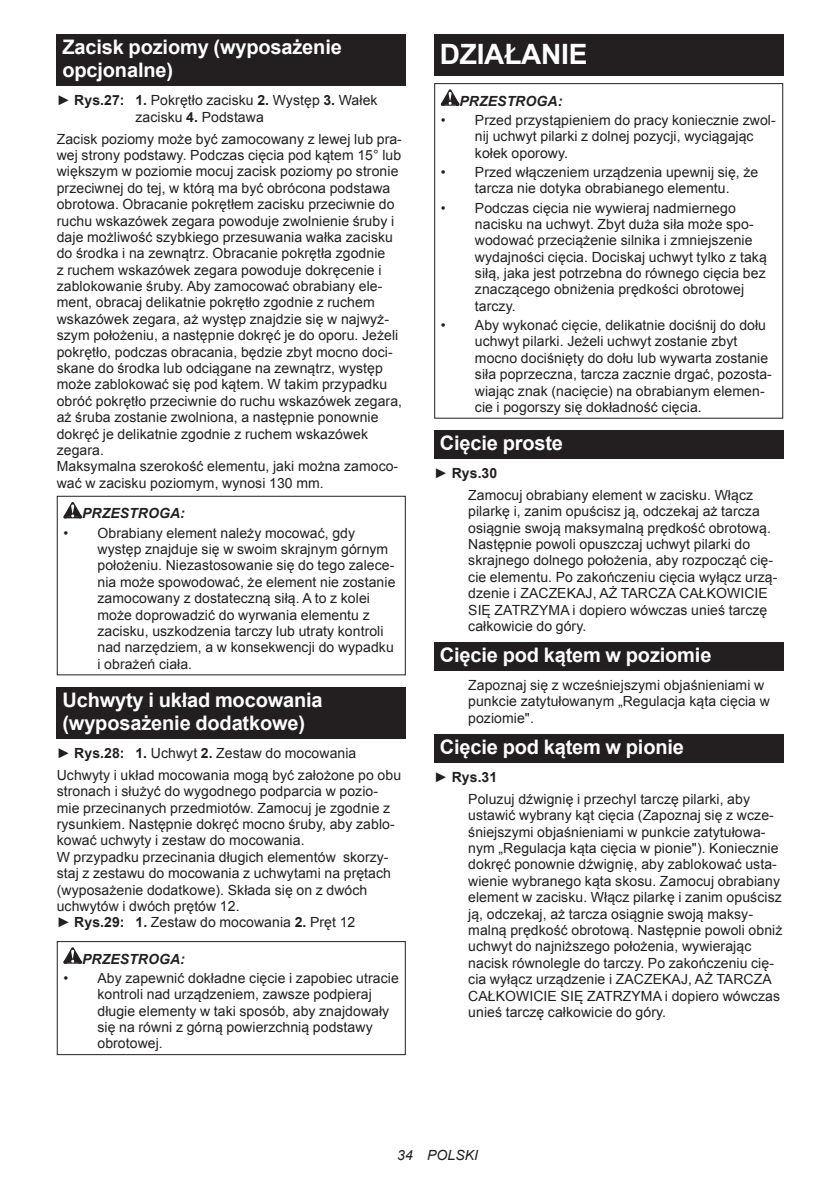
<style>
.page{position:relative;width:840px;height:1191px;background:#fff}
.page>*{position:absolute;margin:0;border:0;box-sizing:border-box;transform-origin:0 0}
.t1{font:700 28px "Arial";letter-spacing:-.01em;color:#fff}
.t2{font:700 20px/23.4px "Arial";letter-spacing:-.01em;color:#fff}
.t3{font:14px/16.4px "Arial";letter-spacing:.005em;color:#231f20}
.t4{font:italic 700 14px "Arial";letter-spacing:.005em;color:#231f20}
.t5{font:italic 14px "Arial";letter-spacing:.005em;color:#231f20}
.s1{font-weight:700}
</style>
<div class="page">
<div style="left:57px;top:34px;width:348px;height:52px;background:#231f20"></div>
<svg style="left:63px;top:502px;width:19px;height:16px"></svg>
<div style="left:57px;top:496px;width:348px;height:179px;border:1px solid #231f20"></div>
<div style="left:57px;top:686px;width:348px;height:52px;background:#231f20"></div>
<svg style="left:63px;top:947px;width:19px;height:16px"></svg>
<div style="left:57px;top:941px;width:348px;height:114px;border:1px solid #231f20"></div>
<div style="left:434px;top:34px;width:348px;height:41px;background:#231f20"></div>
<svg style="left:440px;top:89px;width:19px;height:17px"></svg>
<div style="left:434px;top:83px;width:348px;height:336px;border:1px solid #231f20"></div>
<div style="left:434px;top:430px;width:348px;height:28px;background:#231f20"></div>
<div style="left:434px;top:642px;width:348px;height:29px;background:#231f20"></div>
<div style="left:434px;top:734px;width:348px;height:28px;background:#231f20"></div>
<h2 class="t2" style="left:62px;top:36px;width:281px">Zacisk poziomy (wyposażenie opcjonalne)</h2>
<p class="t3" style="left:135px;top:92px;width:243px;text-indent:-79px">► <span class="s1">Rys.27: 1.</span> Pokrętło zacisku <span class="s1">2.</span> Występ <span class="s1">3.</span> Wałek zacisku <span class="s1">4.</span> Podstawa</p>
<p class="t3" style="left:57px;top:131px;width:346px">Zacisk poziomy może być zamocowany z lewej lub pra&shy;wej strony podstawy. Podczas cięcia pod kątem 15° lub większym w poziomie mocuj zacisk poziomy po stronie przeciwnej do tej, w którą ma być obrócona podstawa obrotowa. Obracanie pokrętłem zacisku przeciwnie do ruchu wskazówek zegara powoduje zwolnienie śruby i daje możliwość szybkiego przesuwania wałka zacisku do środka i na zewnątrz. Obracanie pokrętła zgodnie<br>z ruchem wskazówek zegara powoduje dokręcenie i zablokowanie śruby. Aby zamocować obrabiany ele&shy;ment, obracaj delikatnie pokrętło zgodnie z ruchem wskazówek zegara, aż występ znajdzie się w najwyż&shy;szym położeniu, a następnie dokręć je do oporu. Jeżeli pokrętło, podczas obracania, będzie zbyt mocno doci&shy;skane do środka lub odciągane na zewnątrz, występ może zablokować się pod kątem. W takim przypadku obróć pokrętło przeciwnie do ruchu wskazówek zegara, aż śruba zostanie zwolniona, a następnie ponownie dokręć je delikatnie zgodnie z ruchem wskazówek zegara.<br>Maksymalna szerokość elementu, jaki można zamoco&shy;wać w zacisku poziomym, wynosi 130 mm.</p>
<p class="t4" style="left:82px;top:504px;width:104px">PRZESTROGA:</p>
<p class="t3" style="left:97px;top:524px;width:299px;text-indent:-34px">• Obrabiany element należy mocować, gdy występ znajduje się w swoim skrajnym górnym położeniu. Niezastosowanie się do tego zalece&shy;nia może spowodować, że element nie zostanie zamocowany z dostateczną siłą. A to z kolei może doprowadzić do wyrwania elementu z zacisku, uszkodzenia tarczy lub utraty kontroli nad narzędziem, a w konsekwencji do wypadku i obrażeń ciała.</p>
<h2 class="t2" style="left:62px;top:688px;width:261px">Uchwyty i układ mocowania (wyposażenie dodatkowe)</h2>
<p class="t3" style="left:57px;top:742px;width:346px;line-height:22px">► <span class="s1">Rys.28: 1.</span> Uchwyt <span class="s1">2.</span> Zestaw do mocowania<br>Uchwyty i układ mocowania mogą być założone po obu</p>
<p class="t3" style="left:57px;top:783px;width:339px">stronach i służyć do wygodnego podparcia w pozio&shy;mie przecinanych przedmiotów. Zamocuj je zgodnie z rysunkiem. Następnie dokręć mocno śruby, aby zablo&shy;kować uchwyty i zestaw do mocowania.<br>W przypadku przecinania długich elementów skorzy&shy;staj z zestawu do mocowania z uchwytami na prętach (wyposażenie dodatkowe). Składa się on z dwóch uchwytów i dwóch prętów 12.<br>► <span class="s1">Rys.29: 1.</span> Zestaw do mocowania <span class="s1">2.</span> Pręt 12</p>
<p class="t4" style="left:82px;top:949px;width:104px">PRZESTROGA:</p>
<p class="t3" style="left:97px;top:970px;width:303px;text-indent:-34px">• Aby zapewnić dokładne cięcie i zapobiec utracie kontroli nad urządzeniem, zawsze podpieraj długie elementy w taki sposób, aby znajdowały się na równi z górną powierzchnią podstawy obrotowej.</p>
<h1 class="t1" style="left:439px;top:35px;width:149px">DZIAŁANIE</h1>
<p class="t4" style="left:459px;top:91px;width:104px">PRZESTROGA:</p>
<p class="t3" style="left:474px;top:112px;width:302px;text-indent:-34px">• Przed przystąpieniem do pracy koniecznie zwol&shy;nij uchwyt pilarki z dolnej pozycji, wyciągając kołek oporowy.</p>
<p class="t3" style="left:440px;top:164px;width:319px;text-align:center">• Przed włączeniem urządzenia upewnij się, że tarcza nie dotyka obrabianego elementu.</p>
<p class="t3" style="left:474px;top:199px;width:293px;text-indent:-34px">• Podczas cięcia nie wywieraj nadmiernego nacisku na uchwyt. Zbyt duża siła może spo&shy;wodować przeciążenie silnika i zmniejszenie wydajności cięcia. Dociskaj uchwyt tylko z taką siłą, jaka jest potrzebna do równego cięcia bez znaczącego obniżenia prędkości obrotowej tarczy.</p>
<p class="t3" style="left:474px;top:317px;width:298px;text-indent:-34px">• Aby wykonać cięcie, delikatnie dociśnij do dołu uchwyt pilarki. Jeżeli uchwyt zostanie zbyt mocno dociśnięty do dołu lub wywarta zostanie siła poprzeczna, tarcza zacznie drgać, pozosta&shy;wiając znak (nacięcie) na obrabianym elemen&shy;cie i pogorszy się dokładność cięcia.</p>
<h2 class="t2" style="left:439px;top:432px;width:125px">Cięcie proste</h2>
<p class="t3" style="left:468px;top:462px;width:286px;line-height:22px;text-indent:-34px">► <span class="s1">Rys.30<br></span>Zamocuj obrabiany element w zacisku. Włącz</p>
<p class="t3" style="left:468px;top:503px;width:310px">pilarkę i, zanim opuścisz ją, odczekaj aż tarcza osiągnie swoją maksymalną prędkość obrotową.<br>Następnie powoli opuszczaj uchwyt pilarki do skrajnego dolnego położenia, aby rozpocząć cię&shy;cie elementu. Po zakończeniu cięcia wyłącz urzą&shy;dzenie i ZACZEKAJ, AŻ TARCZA CAŁKOWICIE SIĘ ZATRZYMA i dopiero wówczas unieś tarczę całkowicie do góry.</p>
<h2 class="t2" style="left:439px;top:644px;width:273px">Cięcie pod kątem w poziomie</h2>
<p class="t3" style="left:468px;top:677px;width:303px">Zapoznaj się z wcześniejszymi objaśnieniami w punkcie zatytułowanym „Regulacja kąta cięcia w poziomie".</p>
<h2 class="t2" style="left:439px;top:736px;width:245px">Cięcie pod kątem w pionie</h2>
<p class="t3" style="left:468px;top:766px;width:283px;line-height:22px;text-indent:-34px">► <span class="s1">Rys.31<br></span>Poluzuj dźwignię i przechyl tarczę pilarki, aby</p>
<p class="t3" style="left:468px;top:807px;width:315px">ustawić wybrany kąt cięcia (Zapoznaj się z wcze&shy;śniejszymi objaśnieniami w punkcie zatytułowa&shy;nym „Regulacja kąta cięcia w pionie"). Koniecznie dokręć ponownie dźwignię, aby zablokować usta&shy;wienie wybranego kąta skosu. Zamocuj obrabiany element w zacisku. Włącz pilarkę i zanim opuścisz ją, odczekaj, aż tarcza osiągnie swoją maksy&shy;malną prędkość obrotową. Następnie powoli obniż uchwyt do najniższego położenia, wywierając nacisk równolegle do tarczy. Po zakończeniu cię&shy;cia wyłącz urządzenie i ZACZEKAJ, AŻ TARCZA CAŁKOWICIE SIĘ ZATRZYMA i dopiero wówczas unieś tarczę całkowicie do góry.</p>
<p class="t5" style="left:397px;top:1146px;width:82px">34 POLSKI</p>
</div>
